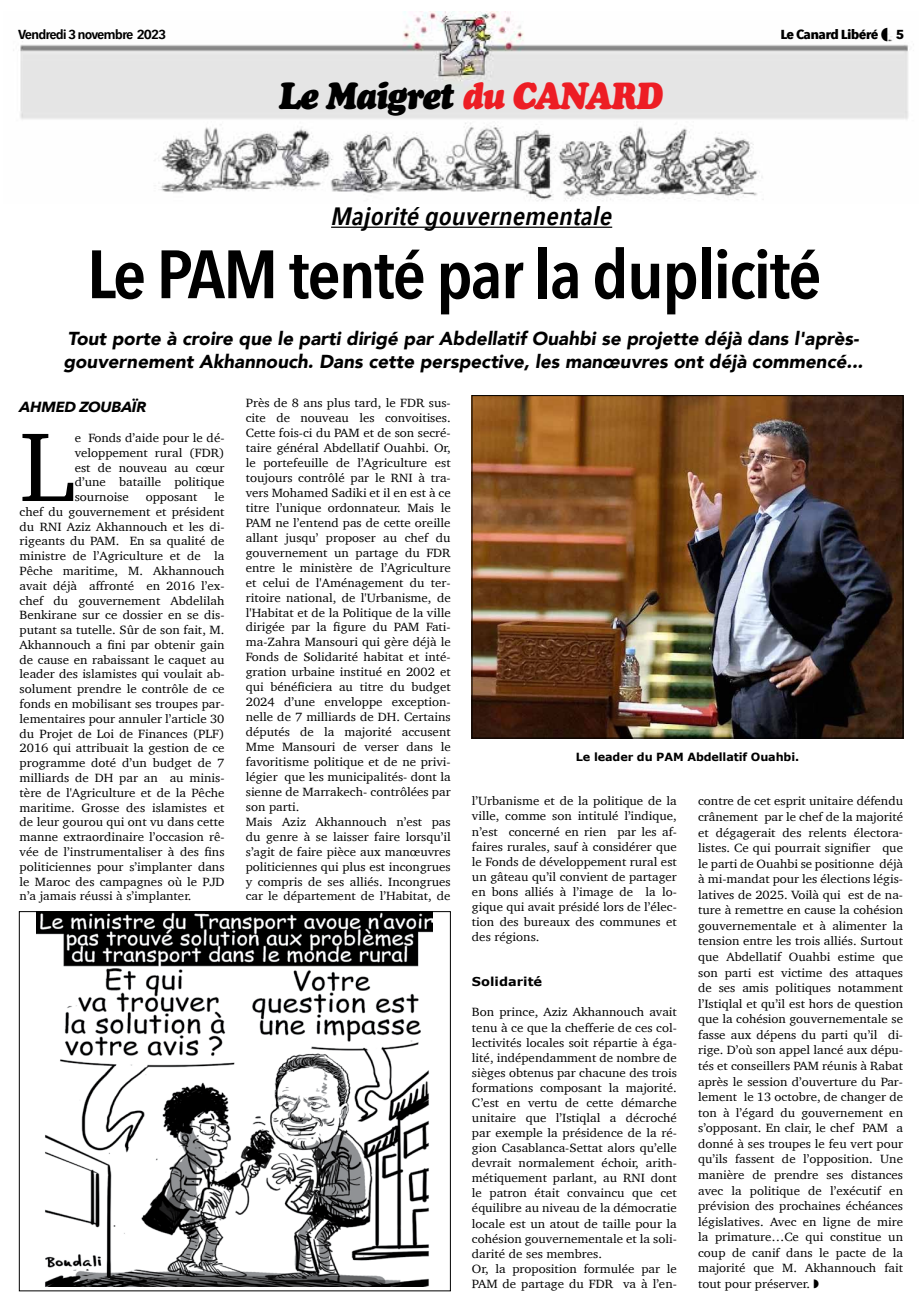
<style>
.page{position:relative;width:922px;height:1312px;background:#fff}
.page>*{position:absolute;margin:0;border:0;box-sizing:border-box;transform-origin:0 0}
.t1{font:99.88px "Charter";color:#000;scale:1.06 1}
.t2{font:600 67.5px "Avenir Next Condensed";letter-spacing:-.03em;color:#000;scale:1.1 1}
.t3{font:italic 37.5px "Cooper Black Std";letter-spacing:-.04em;color:#000;scale:.9 1}
.t4{font:italic 600 25px "Avenir Next Condensed";color:#000;scale:1.13 1}
.t5{font:italic 900 18.75px/22.5px "Avenir";color:#000}
.t6{font:italic 700 14.62px "Avenir Next";letter-spacing:-.02em;color:#000;scale:1.04 1}
.t7{font:600 13px "Avenir Next Condensed";letter-spacing:-.06em;color:#000;scale:1.25 1}
.t8{font:700 13px "Avenir Next Condensed";letter-spacing:-.04em;color:#000;scale:1.25 1}
.t9{font:12.25px/14.9px "Charter";color:#000;text-align:justify;scale:1.06 1}
.t10{font:700 12.25px "Verdana";color:#000;scale:1.06 1}
.t11{font:700 11.25px "Verdana";letter-spacing:-.01em;color:#000}
.s1{color:#ed1d24}
</style>
<div class="page">
<img style="left:13px;top:12px;width:901px;height:189px">
<hr style="left:331px;top:226px;width:281px;height:2px;background:#000">
<img style="left:473px;top:397px;width:428px;height:339px">
<div style="left:471px;top:395px;width:432px;height:343px;border:1px solid #000"></div>
<img style="left:37px;top:911px;width:395px;height:375px">
<svg style="left:881px;top:28px;width:6px;height:13px"></svg>
<p class="t7" style="left:18px;top:23px;width:120px">Vendredi 3 novembre 2023</p>
<p class="t8" style="left:780px;top:27px;width:80px">Le Canard Libéré</p>
<p class="t8" style="left:895px;top:27px;width:8px">5</p>
<h3 class="t3" style="left:278px;top:72px;width:428px">Le Maigret <span class="s1">du CANARD</span></h3>
<h3 class="t4" style="left:331px;top:201px;width:250px">Majorité gouvernementale</h3>
<h2 class="t2" style="left:87px;top:216px;width:669px">Le PAM tenté par la duplicité</h2>
<h3 class="t5" style="left:63px;top:327px;width:801px">Tout porte à croire que le parti dirigé par Abdellatif Ouahbi se projette déjà dans l'après&shy;gouvernement Akhannouch. Dans cette perspective, les manœuvres ont déjà commencé...</h3>
<p class="t6" style="left:20px;top:393px;width:123px">AHMED ZOUBAÏR</p>
<h1 class="t1" style="left:20px;top:380px;width:53px">L</h1>
<p class="t9" style="left:75px;top:430px;width:143px">e Fonds d’aide pour le dé&shy;veloppement rural (FDR) est de nouveau au cœur d’une bataille politique sournoise</p>
<p class="t9" style="left:20px;top:489px;width:195px;text-indent:195px">le chef du gouvernement et président du RNI Aziz Akhannouch et les di&shy;rigeants du PAM. En sa qualité de ministre de l’Agriculture et de la Pêche maritime, M. Akhannouch avait déjà affronté en 2016 l’ex&shy;chef du gouvernement Abdelilah Benkirane sur ce dossier en se dis&shy;putant sa tutelle. Sûr de son fait, M.<br>Akhannouch a fini par obtenir gain de cause en rabaissant le caquet au leader des islamistes qui voulait ab&shy;solument prendre le contrôle de ce fonds en mobilisant ses troupes par&shy;lementaires pour annuler l’article 30 du Projet de Loi de Finances (PLF)<br>2016 qui attribuait la gestion de ce programme doté d’un budget de 7 milliards de DH par an au minis&shy;tère de l'Agriculture et de la Pêche maritime. Grosse des islamistes et de leur gourou qui ont vu dans cette manne extraordinaire l’occasion rê&shy;vée de l’instrumentaliser à des fins politiciennes pour s’implanter dans le Maroc des campagnes où le PJD n’a jamais réussi à s’implanter.</p>
<p class="t9" style="left:146px;top:489px;width:50px">opposant</p>
<p class="t9" style="left:246px;top:395px;width:195px;text-align:left">Près de 8 ans plus tard, le FDR sus&shy;cite de nouveau les convoitises.<br>Cette fois-ci du PAM et de son secré&shy;taire général Abdellatif Ouahbi. Or, le portefeuille de l’Agriculture est toujours contrôlé par le RNI à tra&shy;vers Mohamed Sadiki et il en est à ce titre l’unique ordonnateur. Mais le PAM ne l’entend pas de cette oreille allant jusqu’ proposer au chef du gouvernement un partage du FDR entre le ministère de l’Agriculture et celui de l'Aménagement du ter&shy;ritoire national, de l'Urbanisme, de l'Habitat et de la Politique de la ville dirigée par la figure du PAM Fati&shy;ma-Zahra Mansouri qui gère déjà le Fonds de Solidarité habitat et inté&shy;gration urbaine institué en 2002 et qui bénéficiera au titre du budget 2024 d’une enveloppe exception&shy;nelle de 7 milliards de DH. Certains députés de la majorité accusent Mme Mansouri de verser dans le favoritisme politique et de ne privi&shy;légier que les municipalités- dont la sienne de Marrakech- contrôlées par son parti.<br>Mais Aziz Akhannouch n’est pas du genre à se laisser faire lorsqu’il s’agit de faire pièce aux manœuvres politiciennes qui plus est incongrues y compris de ses alliés. Incongrues car le département de l’Habitat, de</p>
<p class="t11" style="left:575px;top:749px;width:225px">Le leader du PAM Abdellatif Ouahbi.</p>
<p class="t9" style="left:472px;top:793px;width:195px">l’Urbanisme et de la politique de la ville, comme son intitulé l’indique, n’est concerné en rien par les af&shy;faires rurales, sauf à considérer que le Fonds de développement rural est un gâteau qu’il convient de partager en bons alliés à l’image de la lo&shy;gique qui avait présidé lors de l’élec&shy;tion des bureaux des communes et des régions.</p>
<p class="t10" style="left:472px;top:973px;width:68px">Solidarité</p>
<p class="t9" style="left:472px;top:1004px;width:195px;text-align:left">Bon prince, Aziz Akhannouch avait tenu à ce que la chefferie de ces col&shy;lectivités locales soit répartie à éga&shy;lité, indépendamment de nombre de sièges obtenus par chacune des trois formations composant la majorité.<br>C’est en vertu de cette démarche unitaire que l’Istiqlal a décroché par exemple la présidence de la ré&shy;gion Casablanca-Settat alors qu’elle devrait normalement échoir, arith&shy;métiquement parlant, au RNI dont le patron était convaincu que cet équilibre au niveau de la démocratie locale est un atout de taille pour la cohésion gouvernementale et la soli&shy;darité de ses membres.<br>Or, la proposition formulée par le PAM de partage du FDR va à l’en-</p>
<p class="t9" style="left:698px;top:793px;width:195px;line-height:15.5px">contre de cet esprit unitaire défendu crânement par le chef de la majorité et dégagerait des relents électora&shy;listes. Ce qui pourrait signifier que le parti de Ouahbi se positionne déjà à mi-mandat pour les élections légis&shy;latives de 2025. Voilà qui est de na&shy;ture à remettre en cause la cohésion gouvernementale et à alimenter la tension entre les trois alliés. Surtout que Abdellatif Ouahbi estime que son parti est victime des attaques de ses amis politiques notamment l’Istiqlal et qu’il est hors de question que la cohésion gouvernementale se fasse aux dépens du parti qu’il di&shy;rige. D’où son appel lancé aux dépu&shy;tés et conseillers PAM réunis à Rabat après le session d’ouverture du Par&shy;lement le 13 octobre, de changer de ton à l’égard du gouvernement en s’opposant. En clair, le chef PAM a donné à ses troupes le feu vert pour qu’ils fassent de l’opposition. Une manière de prendre ses distances avec la politique de l’exécutif en prévision des prochaines échéances législatives. Avec en ligne de mire la primature…Ce qui constitue un coup de canif dans le pacte de la majorité que M. Akhannouch fait tout pour préserver.</p>
</div>
